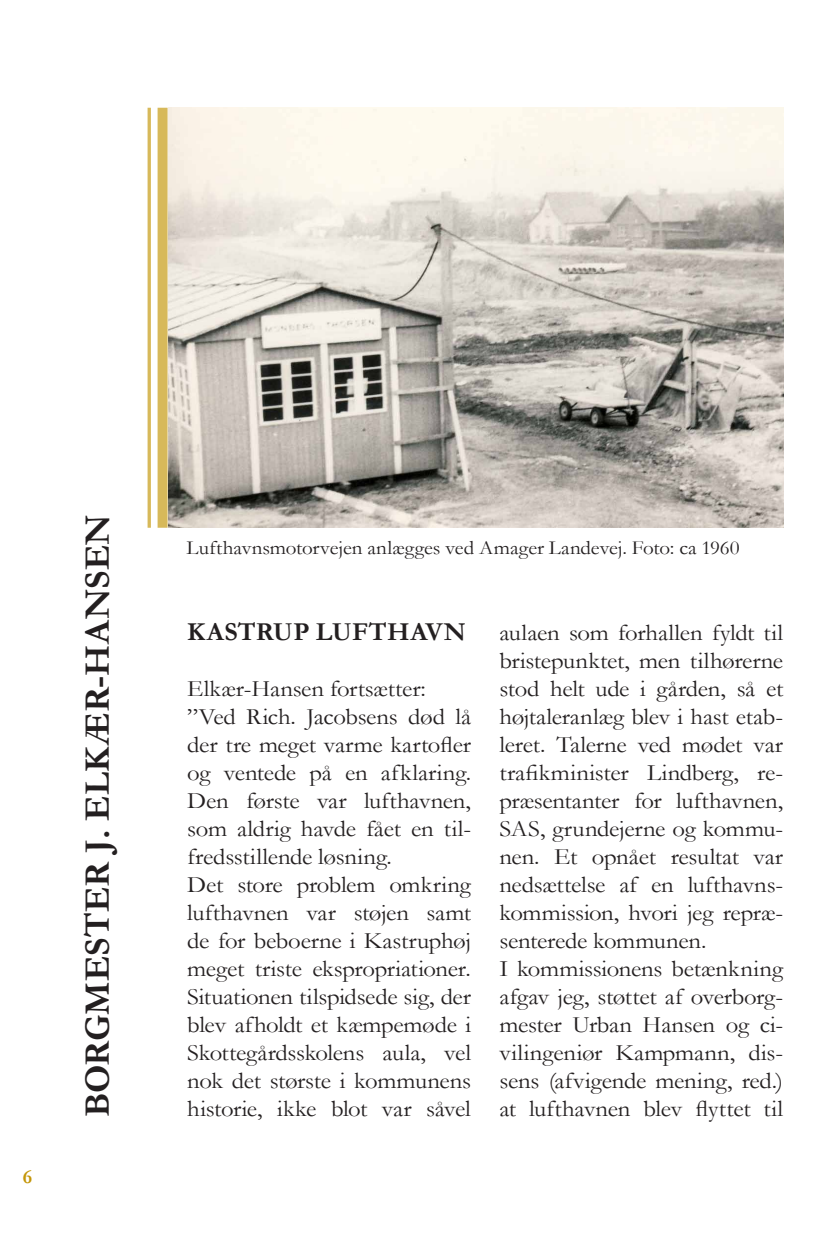
<style>
.page{position:relative;width:840px;height:1236px;background:#fff}
.page>*{position:absolute;margin:0;border:0;box-sizing:border-box;transform-origin:0 0}
.t1{font:700 36px "Garamond";color:#231f20}
.Afsnitstitel{font:700 26px "Garamond";letter-spacing:.015em;color:#231f20}
.Brødtekst{font:23.6px/28px "Garamond";letter-spacing:-.01em;color:#231f20;text-align:justify;scale:1.05 1}
.Billedtekst_sort_ven{font:20px "Garamond";color:#231f20;scale:1.05 1}
.t2{font:700 20px "Garamond";color:#c49608}
</style>
<div class="page">
<img style="left:168px;top:108px;width:615px;height:420px">
<div style="left:157px;top:108px;width:10px;height:420px;background:#d7b95a"></div>
<svg style="left:147px;top:108px;width:4px;height:420px;background:#ddc474"></svg>
<p class="t2" style="left:23px;top:1163px;width:11px">6</p>
<h1 class="t1" style="left:73px;top:1117px;width:604px;rotate:-90deg">BORGMESTER J. ELKÆR-HANSEN</h1>
<p class="Billedtekst_sort_ven" style="left:186px;top:535px;width:528px">Lufthavnsmotorvejen anlægges ved Amager Landevej. Foto: ca 1960</p>
<p class="Afsnitstitel" style="left:187px;top:614px;width:280px">KASTRUP LUFTHAVN</p>
<p class="Brødtekst" style="left:187px;top:674px;width:229px">Elkær-Hansen fortsætter:</p>
<p class="Brødtekst" style="left:187px;top:702px;width:272px">”Ved Rich. Jacobsens død lå der tre meget varme kartofler og ventede på en afklaring.<br>Den første var lufthavnen, som aldrig havde fået en til&shy;fredsstillende løsning.</p>
<p class="Brødtekst" style="left:187px;top:870px;width:271px">Det store problem omkring lufthavnen var støjen samt de for beboerne i Kastruphøj meget triste ekspropriationer.<br>Situationen tilspidsede sig, der blev afholdt et kæmpemøde i Skottegårdsskolens aula, vel nok det største i kommunens historie, ikke blot var såvel</p>
<p class="Brødtekst" style="left:499px;top:618px;width:271px">aulaen som forhallen fyldt til bristepunktet, men tilhørerne stod helt ude i gården, så et højtaleranlæg blev i hast etab&shy;leret. Talerne ved mødet var trafikminister Lindberg, re&shy;præsentanter for lufthavnen, SAS, grundejerne og kommu&shy;nen. Et opnået resultat var nedsættelse af en lufthavns&shy;kommission, hvori jeg repræ&shy;senterede kommunen.</p>
<p class="Brødtekst" style="left:499px;top:954px;width:271px">I kommissionens betænkning afgav jeg, støttet af overborg&shy;mester Urban Hansen og ci&shy;vilingeniør Kampmann, dis&shy;sens (afvigende mening, red.) at lufthavnen blev flyttet til</p>
</div>
